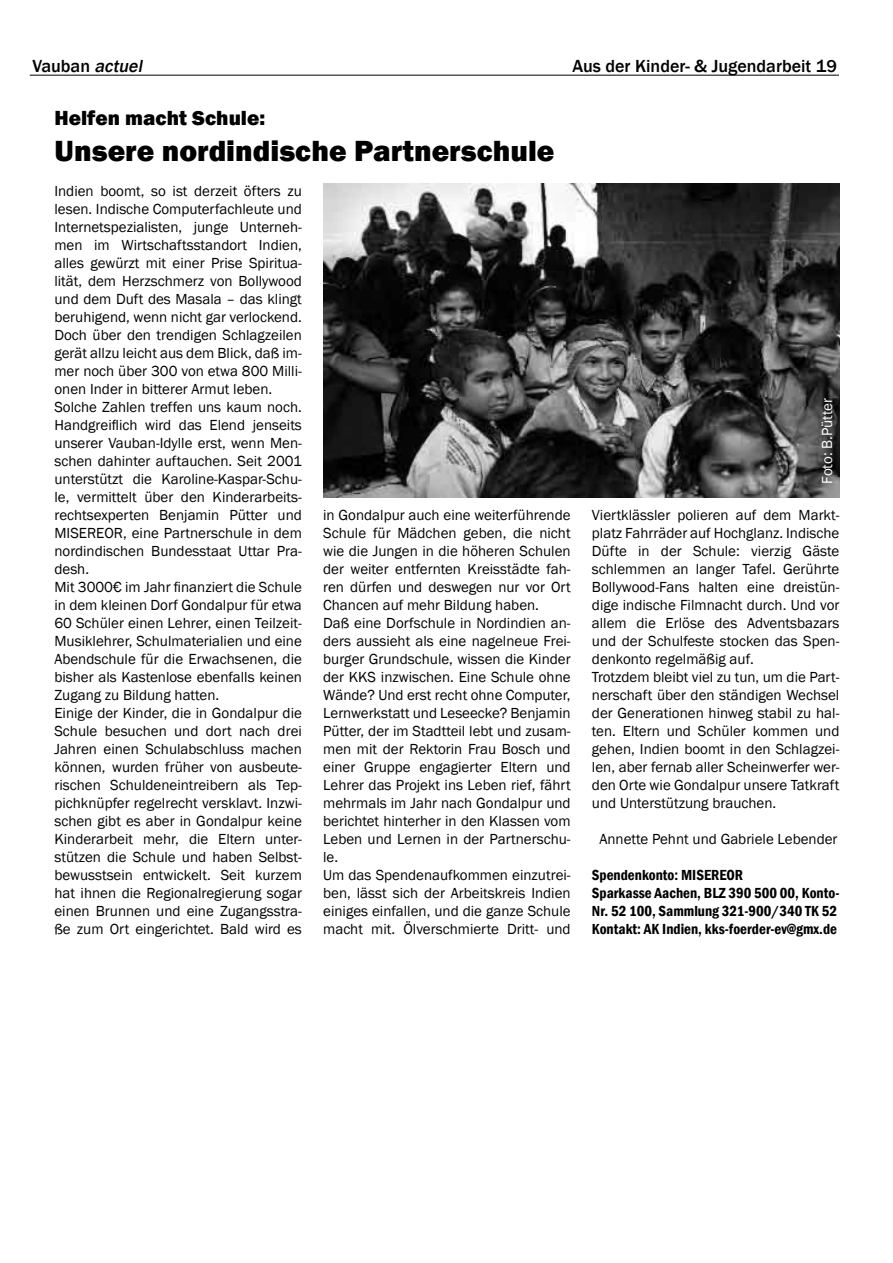
<style>
.page{position:relative;width:893px;height:1263px;background:#fff}
.page>*{position:absolute;margin:0;border:0;box-sizing:border-box;transform-origin:0 0}
.t1{font:800 30px "Franklin Gothic";color:#000}
.t2{font:800 21px "Franklin Gothic";color:#000}
.t3{font:500 18px "Franklin Gothic";color:#000}
.t4{font:15px/18px "Franklin Gothic";color:#000}
.t5{font:600 condensed 15px/18px "Franklin Gothic";color:#000}
.t6{font:15px "Franklin Gothic";letter-spacing:-.005em;color:#fff}
.s1{font-style:italic}
</style>
<div class="page">
<hr style="left:30px;top:75px;width:809px;height:1px;background:#000">
<img style="left:323px;top:184px;width:516px;height:313px">
<p class="t3" style="left:32px;top:55px;width:115px">Vauban <span class="s1">actuel</span></p>
<p class="t3" style="left:572px;top:55px;width:266px">Aus der Kinder- &amp; Jugendarbeit 19</p>
<h2 class="t2" style="left:54px;top:105px;width:212px">Helfen macht Schule:</h2>
<h1 class="t1" style="left:54px;top:132px;width:501px">Unsere nordindische Partnerschule</h1>
<p class="t4" style="left:54px;top:182px;width:249px">Indien boomt, so ist derzeit öfters zu lesen. Indische Computerfachleute und Internetspezialisten, junge Unterneh&shy;men im Wirtschaftsstandort Indien, alles gewürzt mit einer Prise Spiritua&shy;lität, dem Herzschmerz von Bollywood und dem Duft des Masala – das klingt beruhigend, wenn nicht gar verlockend.<br>Doch über den trendigen Schlagzeilen gerät allzu leicht aus dem Blick, daß im&shy;mer noch über 300 von etwa 800 Milli&shy;onen Inder in bitterer Armut leben.<br>Solche Zahlen treffen uns kaum noch.<br>Handgreiflich wird das Elend jenseits unserer Vauban-Idylle erst, wenn Men&shy;schen dahinter auftauchen. Seit 2001 unterstützt die Karoline-Kaspar-Schu&shy;le, vermittelt über den Kinderarbeits&shy;rechtsexperten Benjamin Pütter und MISEREOR, eine Partnerschule in dem nordindischen Bundesstaat Uttar Pra&shy;desh.<br>Mit 3000€ im Jahr finanziert die Schule in dem kleinen Dorf Gondalpur für etwa 60 Schüler einen Lehrer, einen Teilzeit-Musiklehrer, Schulmaterialien und eine Abendschule für die Erwachsenen, die bisher als Kastenlose ebenfalls keinen Zugang zu Bildung hatten.<br>Einige der Kinder, die in Gondalpur die Schule besuchen und dort nach drei Jahren einen Schulabschluss machen können, wurden früher von ausbeute&shy;rischen Schuldeneintreibern als Tep&shy;pichknüpfer regelrecht versklavt. Inzwi&shy;schen gibt es aber in Gondalpur keine Kinderarbeit mehr, die Eltern unter&shy;stützen die Schule und haben Selbst&shy;bewusstsein entwickelt. Seit kurzem hat ihnen die Regionalregierung sogar einen Brunnen und eine Zugangsstra&shy;ße zum Ort eingerichtet. Bald wird es</p>
<p class="t6" style="left:818px;top:484px;width:87px;rotate:-90deg">Foto: B.Pütter</p>
<p class="t4" style="left:323px;top:506px;width:249px">in Gondalpur auch eine weiterführende Schule für Mädchen geben, die nicht wie die Jungen in die höheren Schulen der weiter entfernten Kreisstädte fah&shy;ren dürfen und deswegen nur vor Ort Chancen auf mehr Bildung haben.<br>Daß eine Dorfschule in Nordindien an&shy;ders aussieht als eine nagelneue Frei&shy;burger Grundschule, wissen die Kinder der KKS inzwischen. Eine Schule ohne Wände? Und erst recht ohne Computer, Lernwerkstatt und Leseecke? Benjamin Pütter, der im Stadtteil lebt und zusam&shy;men mit der Rektorin Frau Bosch und einer Gruppe engagierter Eltern und Lehrer das Projekt ins Leben rief, fährt mehrmals im Jahr nach Gondalpur und berichtet hinterher in den Klassen vom Leben und Lernen in der Partnerschu&shy;le.<br>Um das Spendenaufkommen einzutrei&shy;ben, lässt sich der Arbeitskreis Indien einiges einfallen, und die ganze Schule macht mit. Ölverschmierte Dritt- und</p>
<p class="t4" style="left:592px;top:506px;width:249px">Viertklässler polieren auf dem Markt&shy;platz Fahrräder auf Hochglanz. Indische Düfte in der Schule: vierzig Gäste schlemmen an langer Tafel. Gerührte Bollywood-Fans halten eine dreistün&shy;dige indische Filmnacht durch. Und vor allem die Erlöse des Adventsbazars und der Schulfeste stocken das Spen&shy;denkonto regelmäßig auf.<br>Trotzdem bleibt viel zu tun, um die Part&shy;nerschaft über den ständigen Wechsel der Generationen hinweg stabil zu hal&shy;ten. Eltern und Schüler kommen und gehen, Indien boomt in den Schlagzei&shy;len, aber fernab aller Scheinwerfer wer&shy;den Orte wie Gondalpur unsere Tatkraft und Unterstützung brauchen.</p>
<p class="t4" style="left:599px;top:830px;width:240px">Annette Pehnt und Gabriele Lebender</p>
<p class="t5" style="left:592px;top:866px;width:249px">Spendenkonto: MISEREOR<br>Sparkasse Aachen, BLZ 390 500 00, Konto-Nr. 52 100, Sammlung 321-900/340 TK 52<br>Kontakt: AK Indien, kks-foerder-ev@gmx.de</p>
</div>
